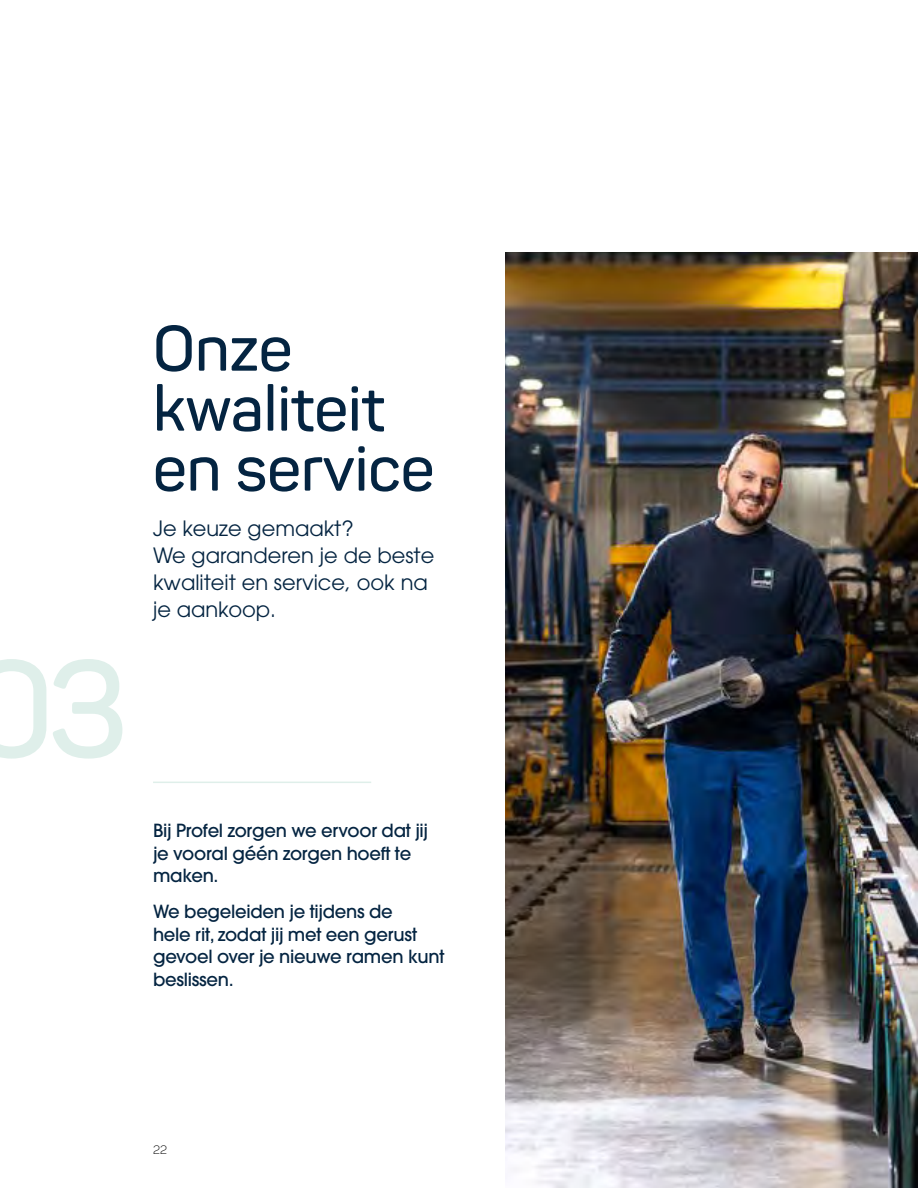
<style>
.page{position:relative;width:918px;height:1188px;background:#fff}
.page>*{position:absolute;margin:0;border:0;box-sizing:border-box;transform-origin:0 0}
.t1{font:600 134.4px "Panton";color:#dfefea}
.t2{font:600 63px/60px "Panton";color:#042441}
.t3{font:21px/27px "ITC Avant Garde Pro";color:#042441}
.t4{font:500 18px/22.5px "Avant Garde";letter-spacing:-.015em;color:#042441}
.t5{font:300 12px "Panton";color:#000}
</style>
<div class="page">
<img style="left:506px;top:253px;width:412px;height:935px">
<hr style="left:153px;top:782px;width:218px;height:1px;background:#dfefea">
<h1 class="t1" style="left:-31px;top:626px;width:161px">03</h1>
<h2 class="t2" style="left:153px;top:318px;width:283px">Onze kwaliteit en service</h2>
<p class="t3" style="left:153px;top:514px;width:283px">Je keuze gemaakt?<br>We garanderen je de beste kwaliteit en service, ook na je aankoop.</p>
<p class="t4" style="left:153px;top:819px;width:277px">Bij Profel zorgen we ervoor dat jij je vooral géén zorgen hoeft te maken.</p>
<p class="t4" style="left:153px;top:900px;width:293px">We begeleiden je tijdens de<br>hele rit, zodat jij met een gerust gevoel over je nieuwe ramen kunt beslissen.</p>
<p class="t5" style="left:153px;top:1143px;width:16px">22</p>
</div>
